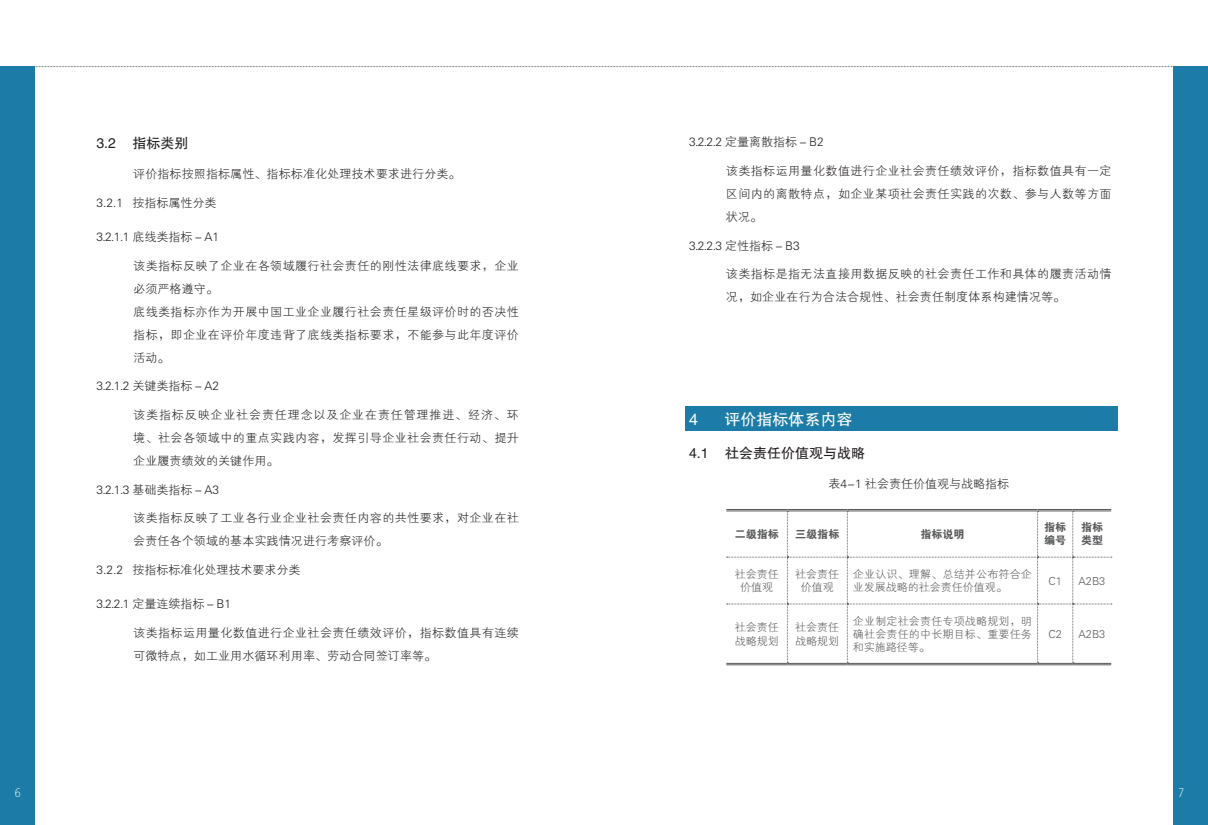
<style>
.page{position:relative;width:1208px;height:825px;background:#fff}
.page>*{position:absolute;margin:0;border:0;box-sizing:border-box;transform-origin:0 0}
.t1{font:16px "FZHTJW GB1 0";color:#fff}
.t2{font:14px "FZHTJW GB1 0";color:#231f20}
.t3{font:12px/23px "FZXH1 JW GB1 0";letter-spacing:.035em;color:#231f20}
.t4{font:12px "FZXH1 JW GB1 0";color:#231f20}
.t5{font:12px "FZXH1 JW GB1 0";letter-spacing:.01em;color:#231f20}
.t6{font:12px "FZXDXJW GB1 0";color:#fff}
.t7{font:11px/13.2px "FZXH1 JW GB1 0";color:#57585a}
.t8{font:11px/13.2px "FZDHTJW GB1 0";color:#57585a}
</style>
<div class="page">
<svg style="left:34px;top:66px;width:1140px;height:1px"></svg>
<div style="left:0;top:66px;width:34px;height:759px;background:#1d7ca7"></div>
<div style="left:1174px;top:66px;width:34px;height:759px;background:#1d7ca7"></div>
<div style="left:685px;top:407px;width:433px;height:24px;background:#1d7ca7"></div>
<hr style="left:726px;top:509px;width:61px;height:1px;background:#57585a">
<hr style="left:787px;top:509px;width:60px;height:1px;background:#57585a">
<hr style="left:847px;top:509px;width:190px;height:1px;background:#57585a">
<hr style="left:1037px;top:509px;width:35px;height:1px;background:#57585a">
<hr style="left:1072px;top:509px;width:39px;height:1px;background:#57585a">
<hr style="left:726px;top:663px;width:61px;height:1px;background:#57585a">
<hr style="left:726px;top:664px;width:61px;height:1px;background:#57585a">
<hr style="left:787px;top:663px;width:60px;height:1px;background:#57585a">
<hr style="left:787px;top:664px;width:60px;height:1px;background:#57585a">
<hr style="left:847px;top:663px;width:190px;height:1px;background:#57585a">
<hr style="left:847px;top:664px;width:190px;height:1px;background:#57585a">
<hr style="left:1037px;top:663px;width:35px;height:1px;background:#57585a">
<hr style="left:1037px;top:664px;width:35px;height:1px;background:#57585a">
<hr style="left:1072px;top:663px;width:39px;height:1px;background:#57585a">
<hr style="left:1072px;top:664px;width:39px;height:1px;background:#57585a">
<svg style="left:726px;top:511px;width:385px;height:152px"></svg>
<p class="t2" style="left:96px;top:136px;width:93px">3.2 指标类别</p>
<p class="t5" style="left:133px;top:167px;width:329px">评价指标按照指标属性、指标标准化处理技术要求进行分类。</p>
<p class="t4" style="left:96px;top:196px;width:121px">3.2.1 按指标属性分类</p>
<p class="t3" style="left:96px;top:226px;width:124px">3.2.1.1 底线类指标－A1</p>
<p class="t3" style="left:133px;top:254px;width:387px">该类指标反映了企业在各领域履行社会责任的刚性法律底线要求，企业必须严格遵守。<br>底线类指标亦作为开展中国工业企业履行社会责任星级评价时的否决性指标，即企业在评价年度违背了底线类指标要求，不能参与此年度评价活动。</p>
<p class="t3" style="left:96px;top:375px;width:124px">3.2.1.2 关键类指标－A2</p>
<p class="t3" style="left:133px;top:404px;width:387px;text-align:justify">该类指标反映企业社会责任理念以及企业在责任管理推进、经济、环境、社会各领域中的重点实践内容，发挥引导企业社会责任行动、提升企业履责绩效的关键作用。</p>
<p class="t3" style="left:96px;top:478px;width:124px">3.2.1.3 基础类指标－A3</p>
<p class="t3" style="left:133px;top:507px;width:387px">该类指标反映了工业各行业企业社会责任内容的共性要求，对企业在社会责任各个领域的基本实践情况进行考察评价。</p>
<p class="t4" style="left:96px;top:563px;width:206px">3.2.2 按指标标准化处理技术要求分类</p>
<p class="t4" style="left:96px;top:598px;width:136px">3.2.2.1 定量连续指标－B1</p>
<p class="t3" style="left:133px;top:622px;width:387px">该类指标运用量化数值进行企业社会责任绩效评价，指标数值具有连续可微特点，如工业用水循环利用率、劳动合同签订率等。</p>
<p class="t4" style="left:689px;top:136px;width:136px">3.2.2.2 定量离散指标－B2</p>
<p class="t3" style="left:726px;top:160px;width:387px;text-align:justify">该类指标运用量化数值进行企业社会责任绩效评价，指标数值具有一定区间内的离散特点，如企业某项社会责任实践的次数、参与人数等方面状况。</p>
<p class="t3" style="left:689px;top:234px;width:112px">3.2.2.3 定性指标－B3</p>
<p class="t3" style="left:726px;top:263px;width:387px">该类指标是指无法直接用数据反映的社会责任工作和具体的履责活动情况，如企业在行为合法合规性、社会责任制度体系构建情况等。</p>
<h1 class="t1" style="left:689px;top:411px;width:10px">4</h1>
<h1 class="t1" style="left:724px;top:411px;width:129px">评价指标体系内容</h1>
<p class="t2" style="left:689px;top:445px;width:177px">4.1 社会责任价值观与战略</p>
<p class="t4" style="left:828px;top:477px;width:182px">表4-1 社会责任价值观与战略指标</p>
<p class="t8" style="left:735px;top:528px;width:45px">二级指标</p>
<p class="t8" style="left:795px;top:528px;width:45px">三级指标</p>
<p class="t8" style="left:920px;top:528px;width:45px">指标说明</p>
<p class="t8" style="left:1044px;top:521px;width:23px">指标编号</p>
<p class="t8" style="left:1081px;top:521px;width:23px">指标类型</p>
<p class="t7" style="left:735px;top:568px;width:45px;text-align:center">社会责任价值观</p>
<p class="t7" style="left:795px;top:568px;width:45px;text-align:center">社会责任价值观</p>
<p class="t7" style="left:853px;top:568px;width:180px">企业认识、理解、总结并公布符合企业发展战略的社会责任价值观。</p>
<p class="t7" style="left:1048px;top:574px;width:15px">C1</p>
<p class="t7" style="left:1078px;top:574px;width:28px">A2B3</p>
<p class="t7" style="left:735px;top:621px;width:45px">社会责任战略规划</p>
<p class="t7" style="left:795px;top:621px;width:45px">社会责任战略规划</p>
<p class="t7" style="left:853px;top:615px;width:180px;text-align:justify">企业制定社会责任专项战略规划，明确社会责任的中长期目标、重要任务和实施路径等。</p>
<p class="t7" style="left:1048px;top:628px;width:15px">C2</p>
<p class="t7" style="left:1078px;top:628px;width:28px">A2B3</p>
<p class="t6" style="left:15px;top:786px;width:7px">6</p>
<p class="t6" style="left:1178px;top:786px;width:8px">7</p>
</div>
